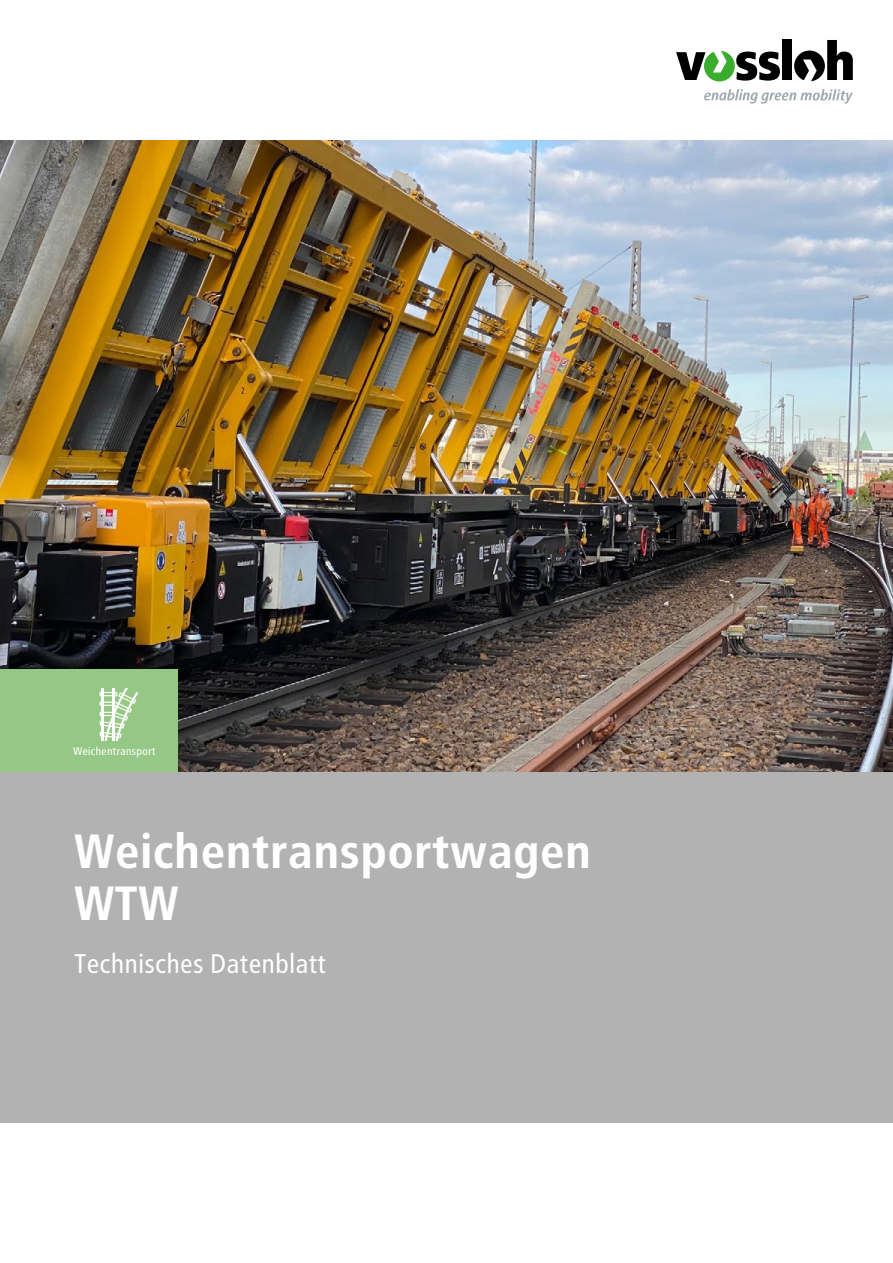
<style>
.page{position:relative;width:893px;height:1263px;background:#fff}
.page>*{position:absolute;margin:0;border:0;box-sizing:border-box;transform-origin:0 0}
.t1{font:700 48px/52.5px "Transit";color:#fff}
.t2{font:27px "Transit";letter-spacing:-.01em;color:#fff}
.t3{font:11.25px "Transit";color:#fff}
</style>
<div class="page">
<img style="left:0;top:140px;width:893px;height:632px">
<div style="left:0;top:772px;width:893px;height:351px;background:#b3b2b2"></div>
<div style="left:0;top:670px;width:178px;height:102px;background:#96c885"></div>
<svg style="left:100px;top:688px;width:38px;height:52px"></svg>
<div style="left:782px;top:40px;width:10px;height:40px;background:#000"></div>
<svg style="left:676px;top:51px;width:104px;height:30px"></svg>
<svg style="left:794px;top:40px;width:59px;height:41px"></svg>
<svg style="left:704px;top:89px;width:149px;height:15px"></svg>
<p class="t3" style="left:73px;top:745px;width:84px">Weichentransport</p>
<p class="t1" style="left:74px;top:825px;width:519px">Weichentransportwagen<br>WTW</p>
<p class="t2" style="left:74px;top:947px;width:254px">Technisches Datenblatt</p>
</div>
